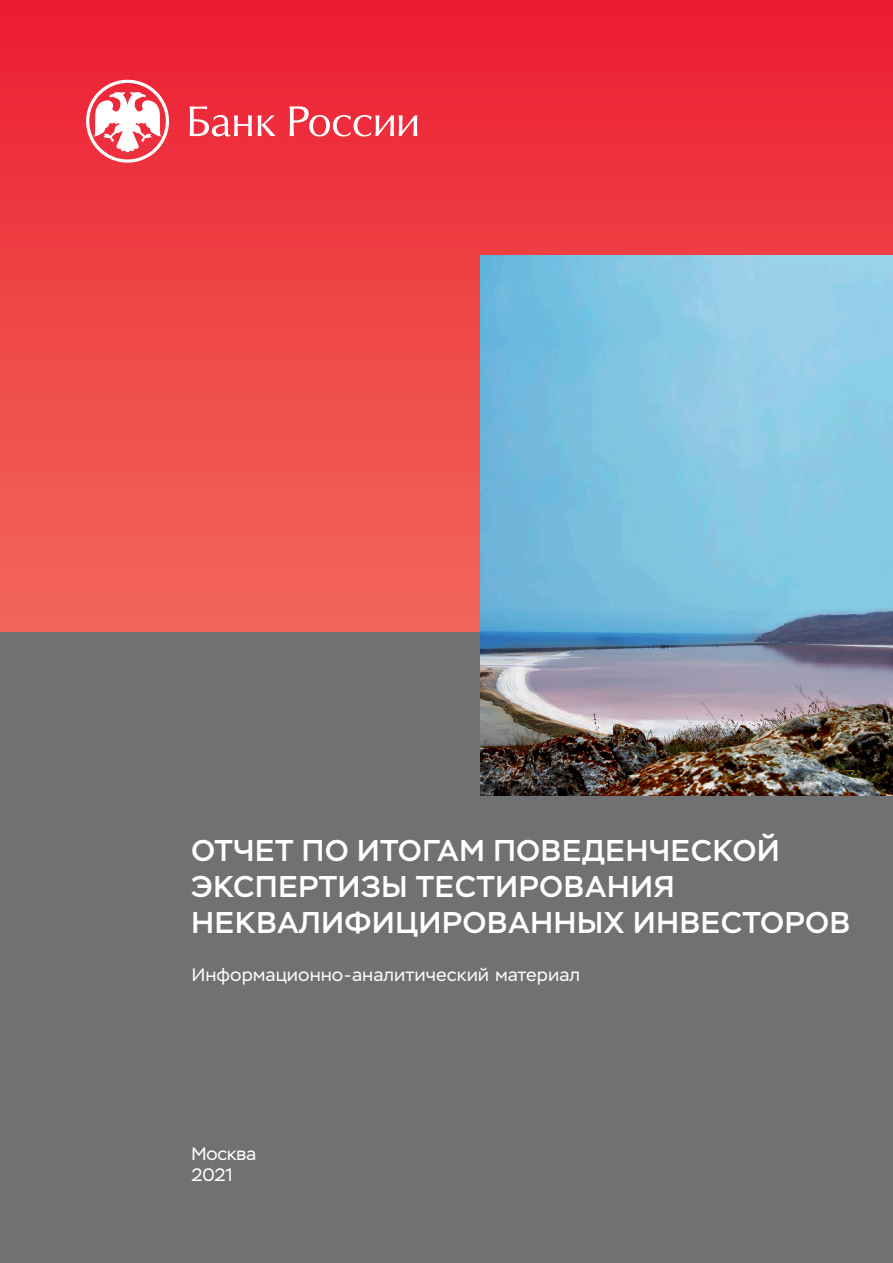
<style>
.page{position:relative;width:893px;height:1263px;background:#fff}
.page>*{position:absolute;margin:0;border:0;box-sizing:border-box;transform-origin:0 0}
.Текст{font:500 30px/36px "Stem";letter-spacing:.03em;color:#fff}
.Текст-2{font:18px "Stem Text";color:#fff}
.Текст-3{font:18px "Stem";color:#fff}
</style>
<div class="page">
<div style="left:0;top:631px;width:893px;height:632px;background:#6f7172"></div>
<div style="left:0;top:0;width:893px;height:631px;background:linear-gradient(to bottom,#ed1e32,#f1695d)"></div>
<svg style="left:86px;top:80px;width:83px;height:83px"></svg>
<svg style="left:190px;top:106px;width:62px;height:31px"></svg>
<svg style="left:258px;top:115px;width:18px;height:21px"></svg>
<svg style="left:290px;top:106px;width:127px;height:31px"></svg>
<img style="left:480px;top:255px;width:413px;height:540px">
<p class="Текст" style="left:191px;top:833px;width:660px">ОТЧЕТ ПО ИТОГАМ ПОВЕДЕНЧЕСКОЙ<br>ЭКСПЕРТИЗЫ ТЕСТИРОВАНИЯ<br>НЕКВАЛИФИЦИРОВАННЫХ ИНВЕСТОРОВ</p>
<p class="Текст-2" style="left:191px;top:964px;width:390px">Информационно-аналитический материал</p>
<p class="Текст-3" style="left:191px;top:1143px;width:66px">Москва</p>
<p class="Текст-3" style="left:191px;top:1164px;width:43px">2021</p>
</div>
